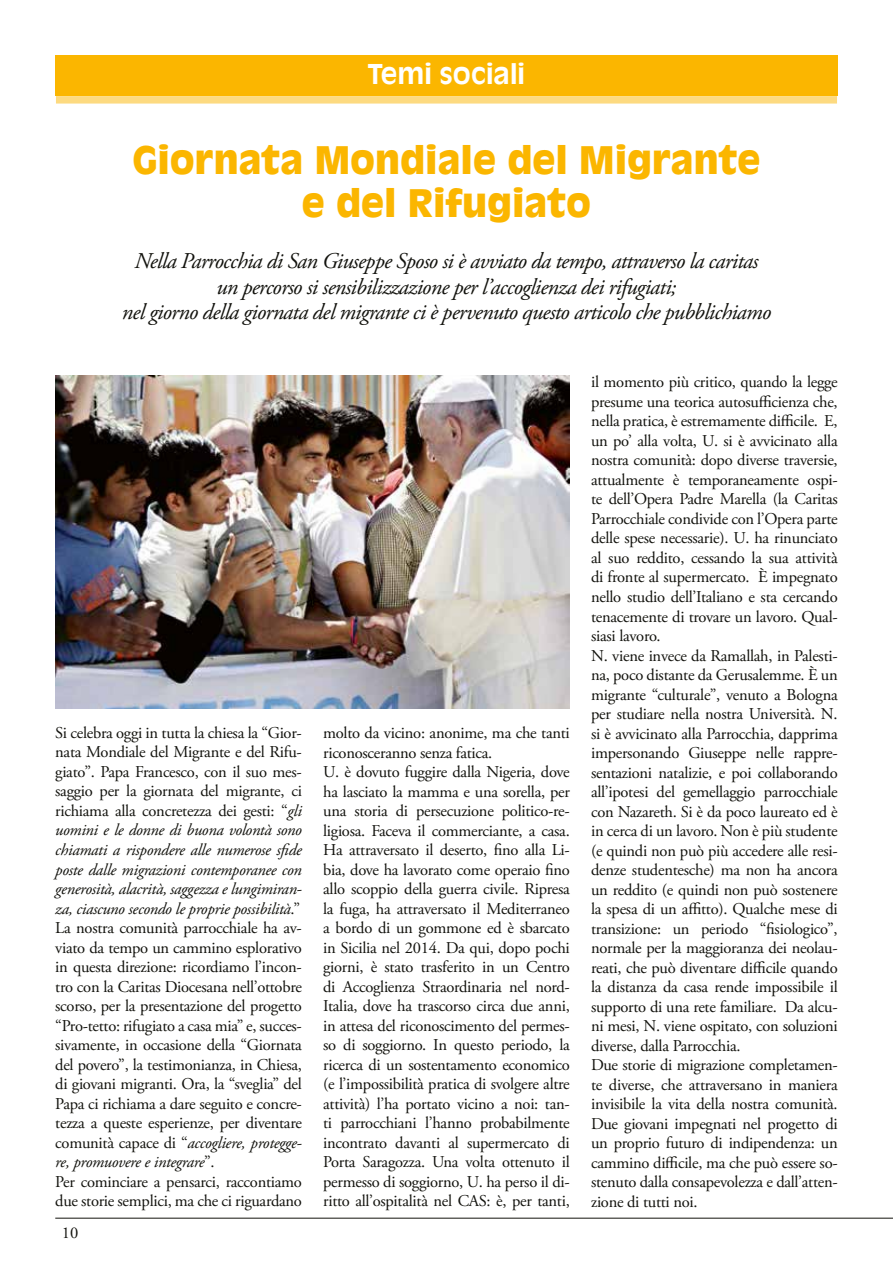
<style>
.page{position:relative;width:893px;height:1263px;background:#fff}
.page>*{position:absolute;margin:0;border:0;box-sizing:border-box;transform-origin:0 0}
.t1{font:900 37.5px/43.5px "Antique Olive";color:#fbb600;text-align:center}
.t2{font:700 27px "Antique Olive";color:#fff}
.t3{font:italic 22.5px/25.5px "Adobe Garamond Pro";letter-spacing:-.03em;color:#12120d;text-align:center}
.t4{font:16.5px/19.5px "Adobe Garamond Pro";letter-spacing:-.015em;color:#12120d}
.s1{font-style:italic}
</style>
<div class="page">
<hr style="left:55px;top:1218px;width:838px;height:1px;background:#12120d">
<div style="left:56px;top:96px;width:781px;height:8px;background:#fdda80"></div>
<div style="left:55px;top:55px;width:783px;height:41px;background:#fbb600"></div>
<img style="left:55px;top:375px;width:515px;height:334px">
<h2 class="t2" style="left:368px;top:57px;width:159px">Temi sociali</h2>
<h1 class="t1" style="left:132px;top:137px;width:629px">Giornata Mondiale del Migrante e del Rifugiato</h1>
<p class="t3" style="left:122px;top:249px;width:651px">Nella Parrocchia di San Giuseppe Sposo si è avviato da tempo, attraverso la caritas un percorso si sensibilizzazione per l’accoglienza dei rifugiati;<br>nel giorno della giornata del migrante ci è pervenuto questo articolo che pubblichiamo</p>
<p class="t4" style="left:55px;top:723px;width:248px">Si celebra oggi in tutta la chiesa la “Gior&shy;nata Mondiale del Migrante e del Rifu&shy;giato”. Papa Francesco, con il suo mes&shy;saggio per la giornata del migrante, ci richiama alla concretezza dei gesti: “<span class="s1">gli uomini e le donne di buona volontà sono chiamati a rispondere alle numerose sfide poste dalle migrazioni contemporanee con generosità, alacrità, saggezza e lungimiran&shy;za, ciascuno secondo le proprie possibilità</span>.” La nostra comunità parrocchiale ha av&shy;viato da tempo un cammino esplorativo in questa direzione: ricordiamo l’incon&shy;tro con la Caritas Diocesana nell’ottobre scorso, per la presentazione del progetto “Pro-tetto: rifugiato a casa mia” e, succes&shy;sivamente, in occasione della “Giornata del povero”, la testimonianza, in Chiesa, di giovani migranti. Ora, la “sveglia” del Papa ci richiama a dare seguito e concre&shy;tezza a queste esperienze, per diventare comunità capace di “<span class="s1">accogliere, protegge&shy;re, promuovere e integrare</span>”.<br>Per cominciare a pensarci, raccontiamo due storie semplici, ma che ci riguardano</p>
<p class="t4" style="left:323px;top:724px;width:248px">molto da vicino: anonime, ma che tanti riconosceranno senza fatica.<br>U. è dovuto fuggire dalla Nigeria, dove ha lasciato la mamma e una sorella, per una storia di persecuzione politico-re&shy;ligiosa. Faceva il commerciante, a casa.<br>Ha attraversato il deserto, fino alla Li&shy;bia, dove ha lavorato come operaio fino allo scoppio della guerra civile. Ripresa la fuga, ha attraversato il Mediterraneo a bordo di un gommone ed è sbarcato in Sicilia nel 2014. Da qui, dopo pochi giorni, è stato trasferito in un Centro di Accoglienza Straordinaria nel nord-Italia, dove ha trascorso circa due anni, in attesa del riconoscimento del permes&shy;so di soggiorno. In questo periodo, la ricerca di un sostentamento economico (e l’impossibilità pratica di svolgere altre attività) l’ha portato vicino a noi: tan&shy;ti parrocchiani l’hanno probabilmente incontrato davanti al supermercato di Porta Saragozza. Una volta ottenuto il permesso di soggiorno, U. ha perso il di&shy;ritto all’ospitalità nel CAS: è, per tanti,</p>
<p class="t4" style="left:62px;top:1223px;width:18px">10</p>
<p class="t4" style="left:591px;top:373px;width:248px">il momento più critico, quando la legge presume una teorica autosufficienza che, nella pratica, è estremamente difficile. E, un po’ alla volta, U. si è avvicinato alla nostra comunità: dopo diverse traversie, attualmente è temporaneamente ospi&shy;te dell’Opera Padre Marella (la Caritas Parrocchiale condivide con l’Opera parte delle spese necessarie). U. ha rinunciato al suo reddito, cessando la sua attività di fronte al supermercato. È impegnato nello studio dell’Italiano e sta cercando tenacemente di trovare un lavoro. Qual&shy;siasi lavoro.<br>N. viene invece da Ramallah, in Palesti&shy;na, poco distante da Gerusalemme. È un migrante “culturale”, venuto a Bologna per studiare nella nostra Università. N. si è avvicinato alla Parrocchia, dapprima impersonando Giuseppe nelle rappre&shy;sentazioni natalizie, e poi collaborando all’ipotesi del gemellaggio parrocchiale con Nazareth. Si è da poco laureato ed è in cerca di un lavoro. Non è più studente (e quindi non può più accedere alle resi&shy;denze studentesche) ma non ha ancora un reddito (e quindi non può sostenere la spesa di un affitto). Qualche mese di transizione: un periodo “fisiologico”, normale per la maggioranza dei neolau&shy;reati, che può diventare difficile quando la distanza da casa rende impossibile il supporto di una rete familiare. Da alcu&shy;ni mesi, N. viene ospitato, con soluzioni diverse, dalla Parrocchia.<br>Due storie di migrazione completamen&shy;te diverse, che attraversano in maniera invisibile la vita della nostra comunità.<br>Due giovani impegnati nel progetto di un proprio futuro di indipendenza: un cammino difficile, ma che può essere so&shy;stenuto dalla consapevolezza e dall’atten&shy;zione di tutti noi.</p>
</div>
